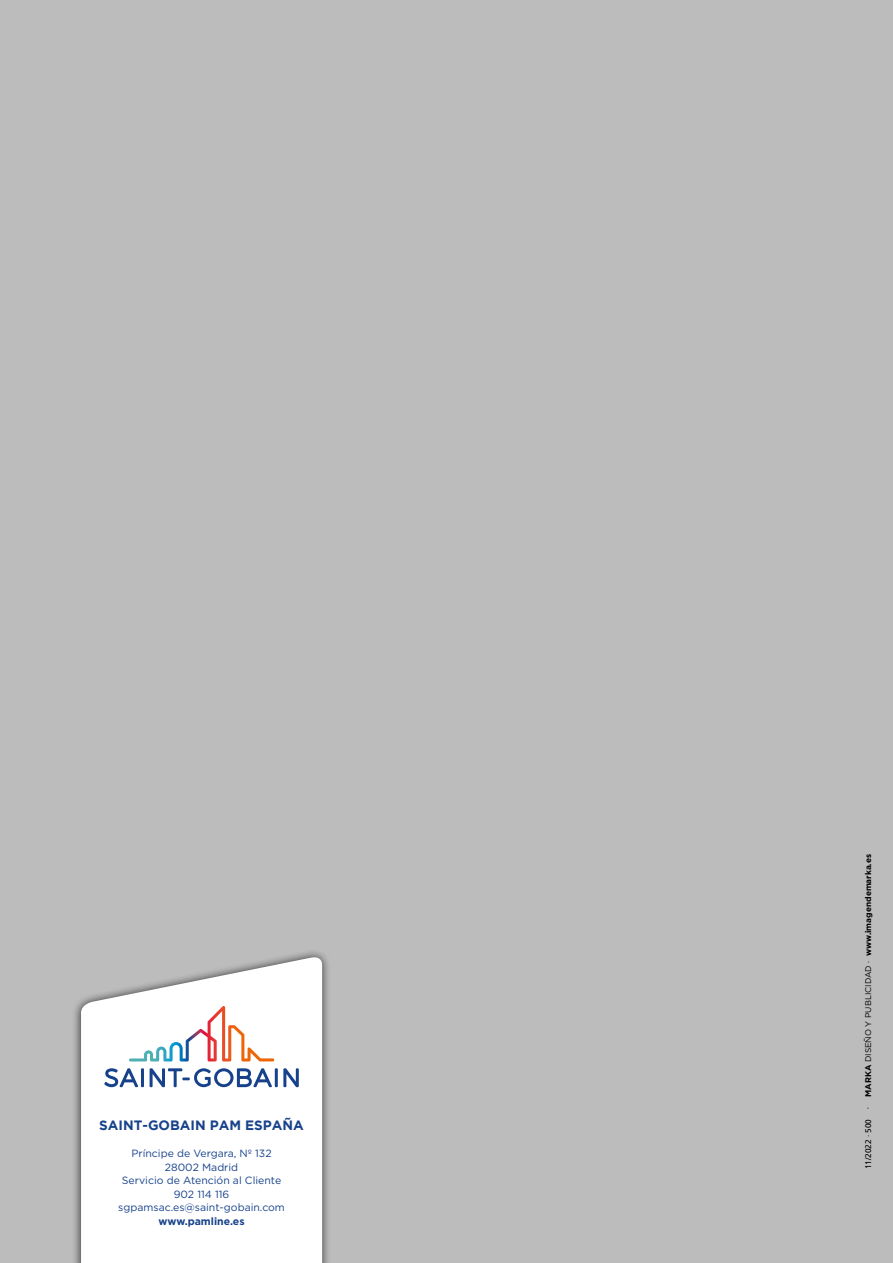
<style>
.page{position:relative;width:893px;height:1263px;background:#bcbcbc}
.page>*{position:absolute;margin:0;border:0;box-sizing:border-box;transform-origin:0 0}
.t1{font:700 13.5px "Gotham";color:#17428b}
.t2{font:10.5px/13.5px "Gotham";color:#17428b;text-align:center}
.t3{font:700 10.5px "Gotham";color:#17428b}
.t4{font:700 8.25px "Gotham";color:#000}
.s1{font-family:"Frutiger LT Std";font-weight:400}
.s2{font-family:"Futura";font-weight:500;font-stretch:condensed}
.s3{font-weight:400}
</style>
<div class="page">
<div style="left:72px;top:948px;width:259px;height:315px;background:#000;opacity:.75"></div>
<svg style="left:81px;top:955px;width:241px;height:308px;background:#f7f7f7"></svg>
<svg style="left:104px;top:1068px;width:34px;height:19px"></svg>
<hr style="left:141px;top:1068px;width:3px;height:19px;background:#17428b">
<svg style="left:150px;top:1068px;width:122px;height:19px;background:#a8b8d3"></svg>
<hr style="left:275px;top:1068px;width:3px;height:19px;background:#17428b">
<svg style="left:283px;top:1068px;width:16px;height:19px"></svg>
<svg style="left:129px;top:1006px;width:145px;height:55px;background:#f0e5e3"></svg>
<p class="t1" style="left:99px;top:1118px;width:206px">SAINT-GOBAIN PAM ESPAÑA</p>
<p class="t2" style="left:118px;top:1147px;width:168px">Príncipe de Vergara, Nº 132<br>28002 Madrid<br>Servicio de Atención al Cliente<br>902 114 116 sgpamsac.es@saint-gobain.com</p>
<p class="t3" style="left:158px;top:1214px;width:88px">www.pamline.es</p>
<p class="t4" style="left:863px;top:1169px;width:317px;rotate:-90deg"><span class="s1">11/2022 · 500</span> <span class="s2">·</span> MARKA <span class="s3">DISEÑO Y PUBLICIDAD ·</span> www.imagendemarka.es</p>
</div>
